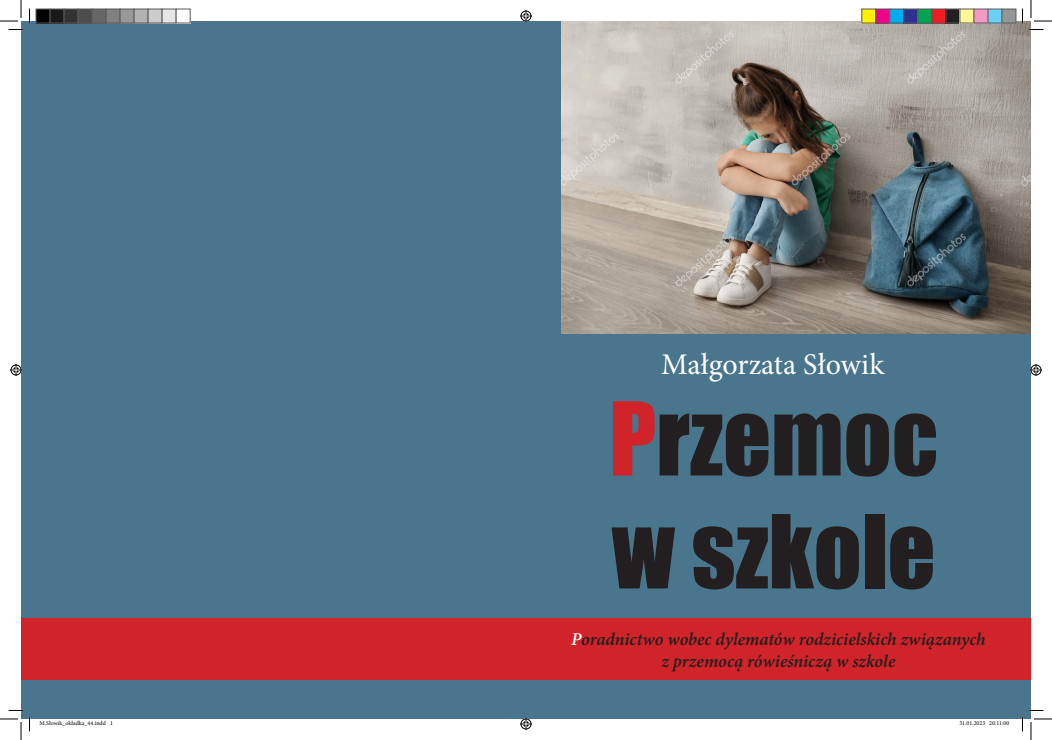
<style>
.page{position:relative;width:1052px;height:740px;background:#fff}
.page>*{position:absolute;margin:0;border:0;box-sizing:border-box;transform-origin:0 0}
.t1{font:94px "Impact";color:#231f20}
.t2{font:30px "Minion Pro";color:#fff}
.t3{font:italic 600 18px/21.6px "Minion Pro";color:#231f20;text-align:center}
.t4{font:6px "Minion Pro";color:#000}
.s1{color:#d1232a}
.s2{color:#fff}
</style>
<div class="page">
<div style="left:21px;top:21px;width:1009px;height:697px;background:#49768d"></div>
<img style="left:562px;top:21px;width:468px;height:312px">
<div style="left:21px;top:618px;width:1009px;height:61px;background:#d1232a"></div>
<svg style="left:1028px;top:29px;width:15px;height:1px"></svg>
<svg style="left:1028px;top:709px;width:15px;height:2px"></svg>
<svg style="left:0;top:0;width:30px;height:30px"></svg>
<svg style="left:0;top:709px;width:30px;height:30px"></svg>
<svg style="left:1030px;top:0;width:21px;height:22px"></svg>
<svg style="left:1030px;top:718px;width:21px;height:21px"></svg>
<svg style="left:520px;top:10px;width:12px;height:12px"></svg>
<svg style="left:520px;top:718px;width:12px;height:11px"></svg>
<svg style="left:10px;top:364px;width:12px;height:12px"></svg>
<svg style="left:1030px;top:364px;width:11px;height:12px"></svg>
<div style="left:36px;top:9px;width:14px;height:14px;background:#000"></div>
<div style="left:36px;top:9px;width:15px;height:15px;border:1px solid #595959"></div>
<div style="left:50px;top:9px;width:14px;height:14px;background:#1a1a1a"></div>
<div style="left:50px;top:9px;width:15px;height:15px;border:1px solid #595959"></div>
<div style="left:64px;top:9px;width:14px;height:14px;background:#333"></div>
<div style="left:64px;top:9px;width:15px;height:15px;border:1px solid #595959"></div>
<div style="left:78px;top:9px;width:14px;height:14px;background:#4d4d4d"></div>
<div style="left:78px;top:9px;width:15px;height:15px;border:1px solid #595959"></div>
<div style="left:92px;top:9px;width:14px;height:14px;background:#666"></div>
<div style="left:92px;top:9px;width:15px;height:15px;border:1px solid #595959"></div>
<div style="left:106px;top:9px;width:14px;height:14px;background:#808080"></div>
<div style="left:106px;top:9px;width:15px;height:15px;border:1px solid #595959"></div>
<div style="left:120px;top:9px;width:14px;height:14px;background:#999"></div>
<div style="left:120px;top:9px;width:15px;height:15px;border:1px solid #595959"></div>
<div style="left:134px;top:9px;width:14px;height:14px;background:#b3b3b3"></div>
<div style="left:134px;top:9px;width:15px;height:15px;border:1px solid #595959"></div>
<div style="left:148px;top:9px;width:14px;height:14px;background:#ccc"></div>
<div style="left:148px;top:9px;width:15px;height:15px;border:1px solid #595959"></div>
<div style="left:162px;top:9px;width:14px;height:14px;background:#e6e6e6"></div>
<div style="left:162px;top:9px;width:15px;height:15px;border:1px solid #595959"></div>
<div style="left:176px;top:9px;width:14px;height:14px;background:#fff"></div>
<div style="left:176px;top:9px;width:15px;height:15px;border:1px solid #595959"></div>
<div style="left:861px;top:9px;width:14px;height:14px;background:#fff101"></div>
<div style="left:861px;top:9px;width:15px;height:15px;border:1px solid #595959"></div>
<div style="left:875px;top:9px;width:14px;height:14px;background:#ed028c"></div>
<div style="left:875px;top:9px;width:15px;height:15px;border:1px solid #595959"></div>
<div style="left:889px;top:9px;width:14px;height:14px;background:#00aeef"></div>
<div style="left:889px;top:9px;width:15px;height:15px;border:1px solid #595959"></div>
<div style="left:903px;top:9px;width:14px;height:14px;background:#2e3092"></div>
<div style="left:903px;top:9px;width:15px;height:15px;border:1px solid #595959"></div>
<div style="left:917px;top:9px;width:14px;height:14px;background:#00a54f"></div>
<div style="left:917px;top:9px;width:15px;height:15px;border:1px solid #595959"></div>
<div style="left:931px;top:9px;width:14px;height:14px;background:#ee1d23"></div>
<div style="left:931px;top:9px;width:15px;height:15px;border:1px solid #595959"></div>
<div style="left:945px;top:9px;width:14px;height:14px;background:#231f20"></div>
<div style="left:945px;top:9px;width:15px;height:15px;border:1px solid #595959"></div>
<div style="left:959px;top:9px;width:14px;height:14px;background:#fff79a"></div>
<div style="left:973px;top:9px;width:14px;height:14px;background:#f499c2"></div>
<div style="left:987px;top:9px;width:14px;height:14px;background:#6bcff6"></div>
<div style="left:1001px;top:9px;width:14px;height:14px;background:#939598"></div>
<div style="left:1001px;top:9px;width:15px;height:15px;border:1px solid #595959"></div>
<svg style="left:39px;top:718px;width:74px;height:1px"></svg>
<p class="t2" style="left:661px;top:344px;width:224px">Małgorzata Słowik</p>
<p class="t1" style="left:609px;top:365px;width:330px"><span class="s1">P</span>rzemoc</p>
<p class="t1" style="left:611px;top:478px;width:325px">w szkole</p>
<p class="t3" style="left:571px;top:628px;width:416px"><span class="s2">P</span>oradnictwo wobec dylematów rodzicielskich związanych z przemocą rówieśniczą w szkole</p>
<p class="t4" style="left:40px;top:719px;width:75px">M.Słowik_okładka_44.indd 1</p>
<p class="t4" style="left:959px;top:719px;width:51px">31.01.2023 20:11:00</p>
</div>
